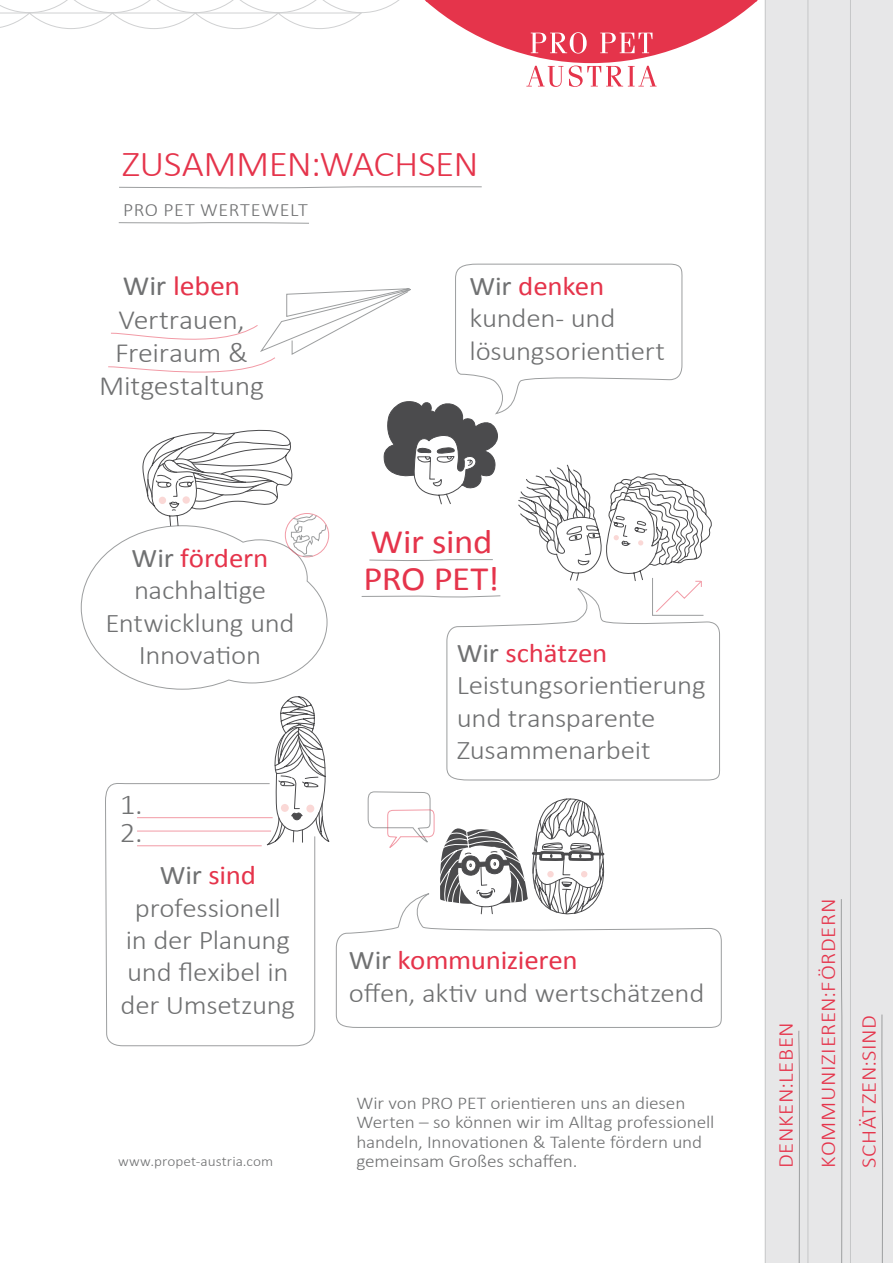
<style>
.page{position:relative;width:893px;height:1263px;background:#fff}
.page>*{position:absolute;margin:0;border:0;box-sizing:border-box;transform-origin:0 0}
.t1{font:300 36.6px "Calibri";letter-spacing:-.015em;color:#e5344b;scale:1.07 1}
.t2{font:34.35px/36.9px "Calibri";letter-spacing:-.01em;color:#e5344b;scale:1.07 1}
.t3{font:300 28.95px/28.5px "Calibri";color:#707172;scale:1.07 1}
.t4{font:300 27.9px/33.5px "Calibri";letter-spacing:-.01em;color:#707172;text-align:center;scale:1.07 1}
.t5{font:300 27px/32.4px "Calibri";letter-spacing:-.01em;color:#707172;scale:1.07 1}
.t6{font:300 21.15px/42.5px "Calibri";letter-spacing:.025em;color:#e5344b;scale:1.07 1}
.t7{font:300 18.75px "Calibri";letter-spacing:.025em;color:#707172;scale:1.07 1}
.t8{font:300 18px/19.5px "Calibri";letter-spacing:-.01em;color:#707172;scale:1.07 1}
.t9{font:300 14.25px "Calibri";letter-spacing:.005em;color:#707172;scale:1.07 1}
.s1{font-weight:400}
.s2{font-weight:400;color:#e5344b}
</style>
<div class="page">
<div style="left:765px;top:0;width:128px;height:1263px;background:#e7e7e8"></div>
<svg style="left:119px;top:186px;width:363px;height:3px"></svg>
<svg style="left:0;top:0;width:765px;height:87px"></svg>
<hr style="left:765px;top:0;width:1px;height:1263px;background:#c6c7c8">
<hr style="left:808px;top:0;width:1px;height:1263px;background:#c6c7c8">
<hr style="left:850px;top:0;width:1px;height:1263px;background:#c6c7c8">
<svg style="left:798px;top:1030px;width:2px;height:233px"></svg>
<svg style="left:841px;top:899px;width:1px;height:364px"></svg>
<svg style="left:881px;top:1014px;width:2px;height:249px"></svg>
<svg style="left:446px;top:622px;width:274px;height:159px"></svg>
<svg style="left:336px;top:920px;width:386px;height:108px"></svg>
<svg style="left:105px;top:783px;width:210px;height:263px"></svg>
<hr style="left:137px;top:817px;width:136px;height:1px;background:#e5344b">
<hr style="left:137px;top:831px;width:134px;height:1px;background:#e5344b">
<hr style="left:137px;top:845px;width:125px;height:1px;background:#e5344b">
<svg style="left:81px;top:263px;width:631px;height:427px"></svg>
<svg style="left:266px;top:696px;width:64px;height:150px"></svg>
<div style="left:281px;top:804px;width:8px;height:8px;background:#fad8d6;border-radius:50%"></div>
<div style="left:306px;top:805px;width:8px;height:7px;background:#fad8d6;border-radius:50%"></div>
<svg style="left:367px;top:791px;width:238px;height:129px"></svg>
<svg style="left:118px;top:222px;width:191px;height:2px"></svg>
<h1 class="t1" style="left:122px;top:142px;width:335px">ZUSAMMEN:WACHSEN</h1>
<p class="t7" style="left:123px;top:198px;width:174px">PRO PET WERTEWELT</p>
<p class="t4" style="left:99px;top:268px;width:155px"><span class="s1">Wir</span> <span class="s2">leben<br></span>Vertrauen,<br>Freiraum &amp;<br>Mitgestaltung</p>
<p class="t5" style="left:470px;top:269px;width:184px"><span class="s1">Wir</span> <span class="s2">denken </span>kunden- und lösungsorientiert</p>
<p class="t5" style="left:105px;top:540px;width:178px;text-align:center"><span class="s1">Wir</span> <span class="s2">fördern </span>nachhaltige<br>Entwicklung und<br>Innovation</p>
<p class="t3" style="left:120px;top:788px;width:23px">1.<br>2.</p>
<p class="t5" style="left:121px;top:858px;width:165px;text-align:center"><span class="s1">Wir</span> <span class="s2">sind </span>professionell<br>in der Planung und flexibel in der Umsetzung</p>
<p class="t9" style="left:118px;top:1153px;width:147px">www.propet-austria.com</p>
<p class="t2" style="left:364px;top:523px;width:129px">Wir sind<br>PRO PET!</p>
<p class="t5" style="left:457px;top:635px;width:234px"><span class="s1">Wir</span> <span class="s2">schätzen<br></span>Leistungsorientierung und transparente<br>Zusammenarbeit</p>
<p class="t5" style="left:349px;top:943px;width:334px"><span class="s1">Wir</span> <span class="s2">kommunizieren<br></span>offen, aktiv und wertschätzend</p>
<p class="t8" style="left:356px;top:1092px;width:336px">Wir von PRO PET orientieren uns an diesen Werten – so können wir im Alltag professionell handeln, Innovationen &amp; Talente fördern und gemeinsam Großes schaffen.</p>
<p class="t6" style="left:764px;top:1168px;width:253px;rotate:-90deg">DENKEN:LEBEN<br>KOMMUNIZIEREN:FÖRDERN</p>
<p class="t6" style="left:847px;top:1168px;width:145px;rotate:-90deg">SCHÄTZEN:SIND</p>
</div>
